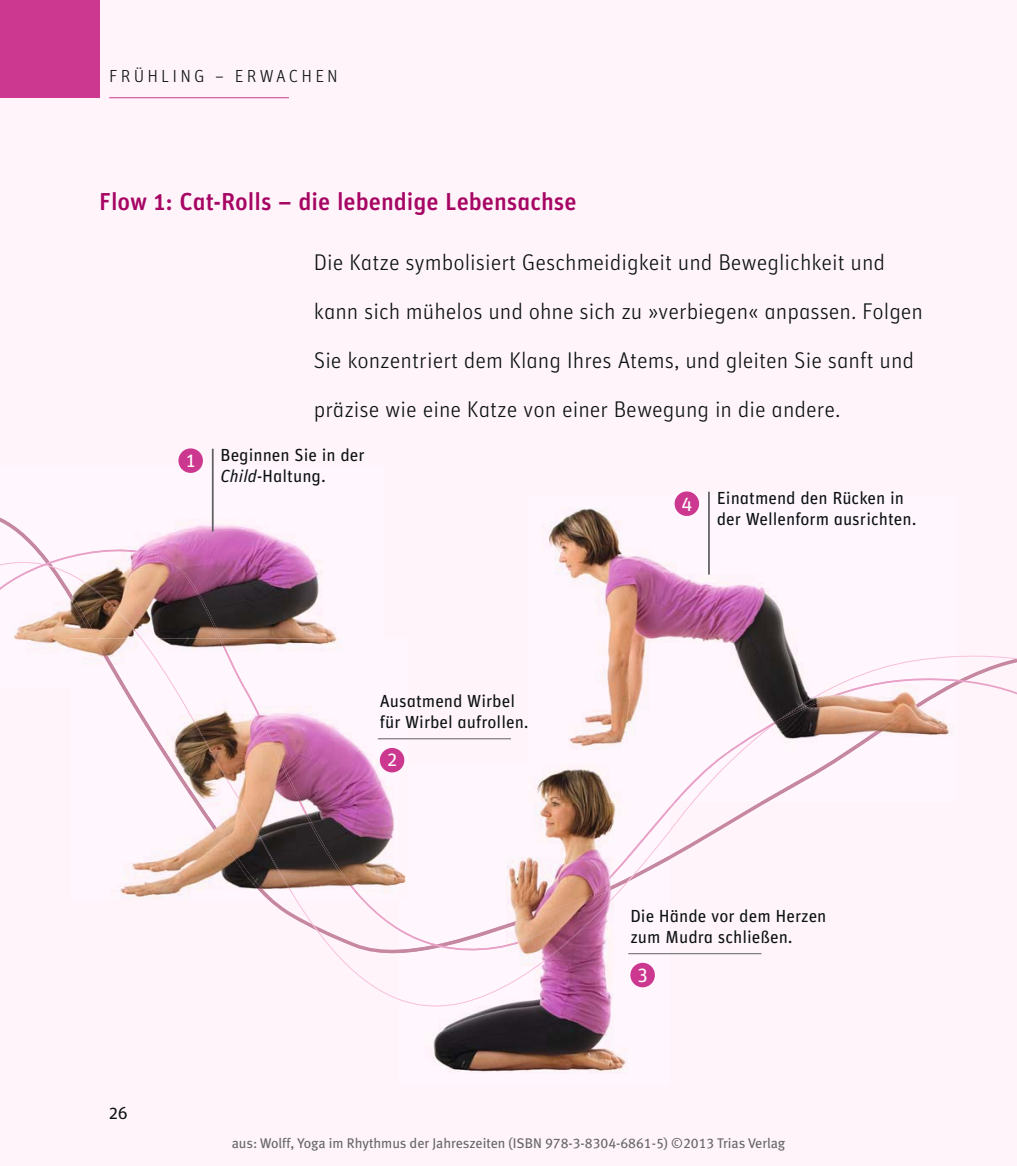
<style>
.page{position:relative;width:1017px;height:1166px;background:#fff4fa}
.page>*{position:absolute;margin:0;border:0;box-sizing:border-box;transform-origin:0 0}
.t1{font:24.5px "Unit Medium Alternate";color:#a60563}
.t2{font:22.75px/49px "Unit Light Alternate";color:#0c1112}
.t3{font:19.25px "Unit Regular Alternate";color:#fff}
.t4{font:17.5px/21px "Unit Regular Alternate";color:#0c1112}
.t5{font:17.5px "Unit Light Alternate";letter-spacing:.18em;color:#0c1112}
.t6{font:14px "Meta Book LF";color:#676767}
.s1{font-style:italic}
</style>
<div class="page">
<div style="left:0;top:0;width:99px;height:98px;background:#cc388f"></div>
<hr style="left:109px;top:97px;width:180px;height:1px;background:#cc388f">
<svg style="left:267px;top:655px;width:750px;height:314px"></svg>
<img style="left:0;top:465px;width:336px;height:183px">
<img style="left:0;top:518px;width:50px;height:31px">
<img style="left:0;top:549px;width:221px;height:89px">
<img style="left:364px;top:655px;width:44px;height:244px">
<img style="left:122px;top:688px;width:52px;height:211px">
<img style="left:174px;top:688px;width:69px;height:208px">
<img style="left:243px;top:688px;width:121px;height:211px">
<img style="left:245px;top:638px;width:139px;height:50px">
<img style="left:175px;top:638px;width:44px;height:12px">
<img style="left:126px;top:638px;width:14px;height:10px">
<img style="left:70px;top:638px;width:23px;height:16px">
<img style="left:93px;top:638px;width:33px;height:50px">
<img style="left:140px;top:638px;width:35px;height:50px">
<img style="left:219px;top:638px;width:26px;height:50px">
<img style="left:528px;top:495px;width:429px;height:307px">
<img style="left:780px;top:656px;width:177px;height:22px">
<img style="left:673px;top:678px;width:284px;height:124px">
<img style="left:408px;top:764px;width:262px;height:309px">
<img style="left:399px;top:950px;width:271px;height:56px">
<img style="left:399px;top:806px;width:271px;height:144px">
<img style="left:399px;top:764px;width:9px;height:135px">
<img style="left:528px;top:764px;width:142px;height:38px">
<hr style="left:212px;top:449px;width:2px;height:82px;background:#606060">
<div style="left:178px;top:448px;width:25px;height:25px;background:#cc388f;border-radius:50%"></div>
<hr style="left:708px;top:492px;width:2px;height:82px;background:#606060">
<div style="left:675px;top:491px;width:24px;height:25px;background:#cc388f;border-radius:50%"></div>
<hr style="left:378px;top:738px;width:133px;height:1px;background:#606060">
<div style="left:380px;top:748px;width:24px;height:24px;background:#cc388f;border-radius:50%"></div>
<hr style="left:628px;top:953px;width:133px;height:1px;background:#606060">
<div style="left:630px;top:963px;width:25px;height:24px;background:#cc388f;border-radius:50%"></div>
<p class="t5" style="left:109px;top:69px;width:230px">FRÜHLING – ERWACHEN</p>
<p class="t1" style="left:99px;top:193px;width:479px">Flow 1: Cat-Rolls – die lebendige Lebensachse</p>
<p class="t3" style="left:186px;top:453px;width:10px">1</p>
<p class="t2" style="left:314px;top:240px;width:611px">Die Katze symbolisiert Geschmeidigkeit und Beweglichkeit und kann sich mühelos und ohne sich zu »verbiegen« anpassen. Folgen Sie konzentriert dem Klang Ihres Atems, und gleiten Sie sanft und präzise wie eine Katze von einer Bewegung in die andere.</p>
<p class="t4" style="left:221px;top:446px;width:145px">Beginnen Sie in der<br><span class="s1">Child</span>-Haltung.</p>
<p class="t3" style="left:682px;top:496px;width:12px">4</p>
<p class="t4" style="left:717px;top:489px;width:201px">Einatmend den Rücken in der Wellenform ausrichten.</p>
<p class="t4" style="left:109px;top:1104px;width:20px">26</p>
<p class="t4" style="left:380px;top:692px;width:150px">Ausatmend Wirbel für Wirbel aufrollen.</p>
<p class="t3" style="left:387px;top:752px;width:11px">2</p>
<p class="t4" style="left:630px;top:907px;width:198px">Die Hände vor dem Herzen zum Mudra schließen.</p>
<p class="t3" style="left:638px;top:967px;width:11px">3</p>
<p class="t6" style="left:232px;top:1138px;width:555px">aus: Wolff, Yoga im Rhythmus der Jahreszeiten (ISBN 978-3-8304-6861-5) ©2013 Trias Verlag</p>
</div>
